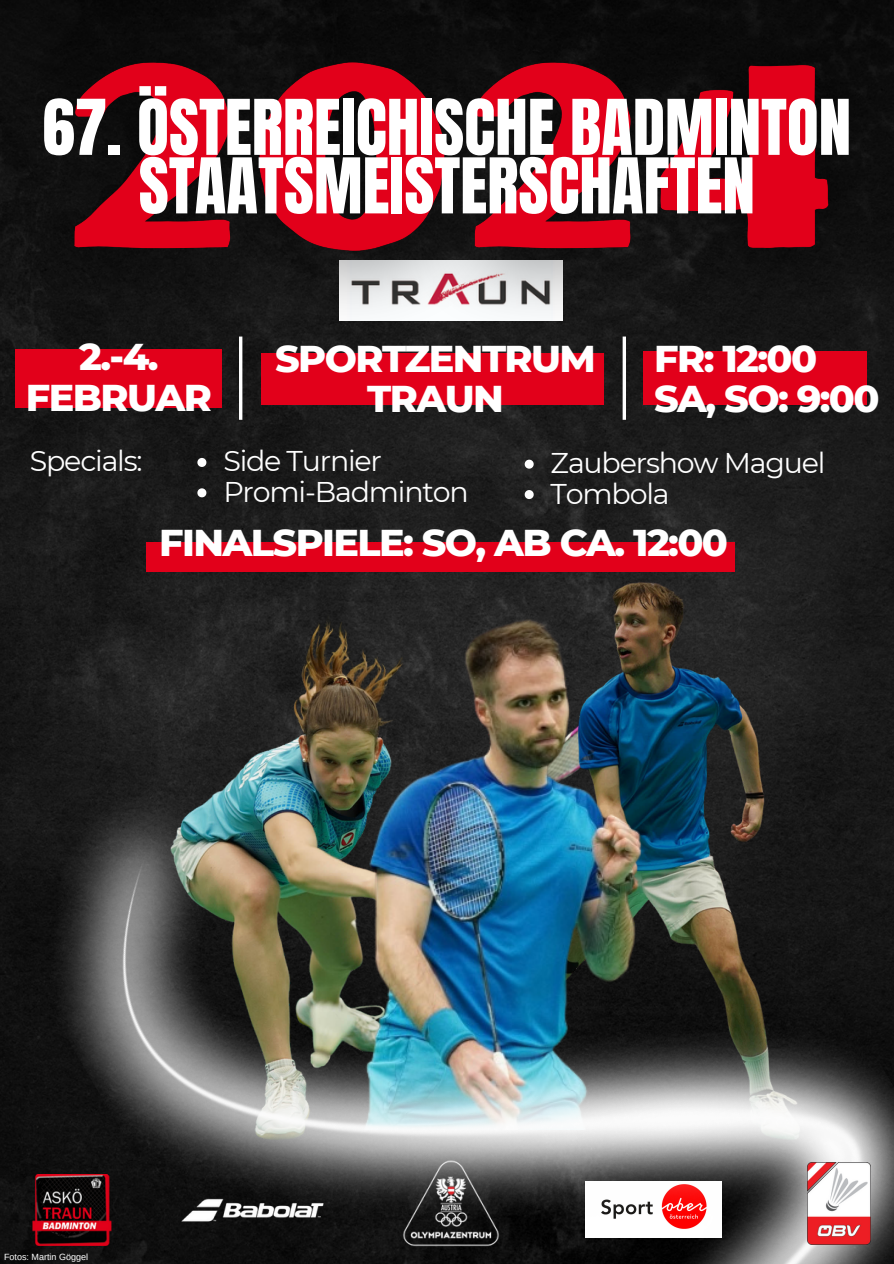
<style>
.page{position:relative;width:894px;height:1264px;background:#fff}
.page>*{position:absolute;margin:0;border:0;box-sizing:border-box;transform-origin:0 0}
.t1{font:65.25px/58.5px "Anton";color:#fff;text-align:center}
.t2{font:800 38.1px/40.5px "Montserrat";letter-spacing:-.04em;color:#fff;text-align:center}
.t3{font:28.5px "Montserrat";letter-spacing:-.04em;color:#fff}
.t4{font:9px "Arimo";color:#fff}
</style>
<div class="page">
<img style="left:0;top:372px;width:893px;height:156px">
<div style="left:16px;top:349px;width:206px;height:58px;background:#e2001a"></div>
<hr style="left:239px;top:336px;width:3px;height:84px;background:#fff">
<div style="left:261px;top:353px;width:342px;height:51px;background:#e2001a"></div>
<div style="left:643px;top:352px;width:224px;height:52px;background:#e2001a"></div>
<hr style="left:622px;top:336px;width:3px;height:84px;background:#fff">
<img style="left:0;top:528px;width:893px;height:735px">
<img style="left:807px;top:1162px;width:63px;height:82px">
<div style="left:146px;top:542px;width:588px;height:30px;background:#e2001a"></div>
<img style="left:0;top:0;width:893px;height:372px">
<svg style="left:197px;top:458px;width:9px;height:9px"></svg>
<svg style="left:197px;top:488px;width:9px;height:9px"></svg>
<svg style="left:524px;top:459px;width:9px;height:9px"></svg>
<svg style="left:524px;top:490px;width:9px;height:9px"></svg>
<p class="t1" style="left:42px;top:99px;width:810px">67. ÖSTERREICHISCHE BADMINTON<br>STAATSMEISTERSCHAFTEN</p>
<p class="t2" style="left:79px;top:336px;width:81px">2.-4.</p>
<p class="t2" style="left:26px;top:377px;width:187px">FEBRUAR</p>
<p class="t2" style="left:275px;top:338px;width:322px">SPORTZENTRUM<br>TRAUN</p>
<p class="t2" style="left:654px;top:338px;width:164px">FR: 12:00</p>
<p class="t2" style="left:654px;top:378px;width:227px">SA, SO: 9:00</p>
<p class="t3" style="left:30px;top:444px;width:114px">Specials:</p>
<p class="t3" style="left:223px;top:444px;width:160px">Side Turnier</p>
<p class="t3" style="left:223px;top:474px;width:247px">Promi-Badminton</p>
<p class="t3" style="left:550px;top:445px;width:276px">Zaubershow Maguel</p>
<p class="t3" style="left:550px;top:476px;width:120px">Tombola</p>
<p class="t2" style="left:159px;top:522px;width:570px">FINALSPIELE: SO, AB CA. 12:00</p>
<p class="t4" style="left:4px;top:1251px;width:85px">Fotos: Martin Göggel</p>
</div>
